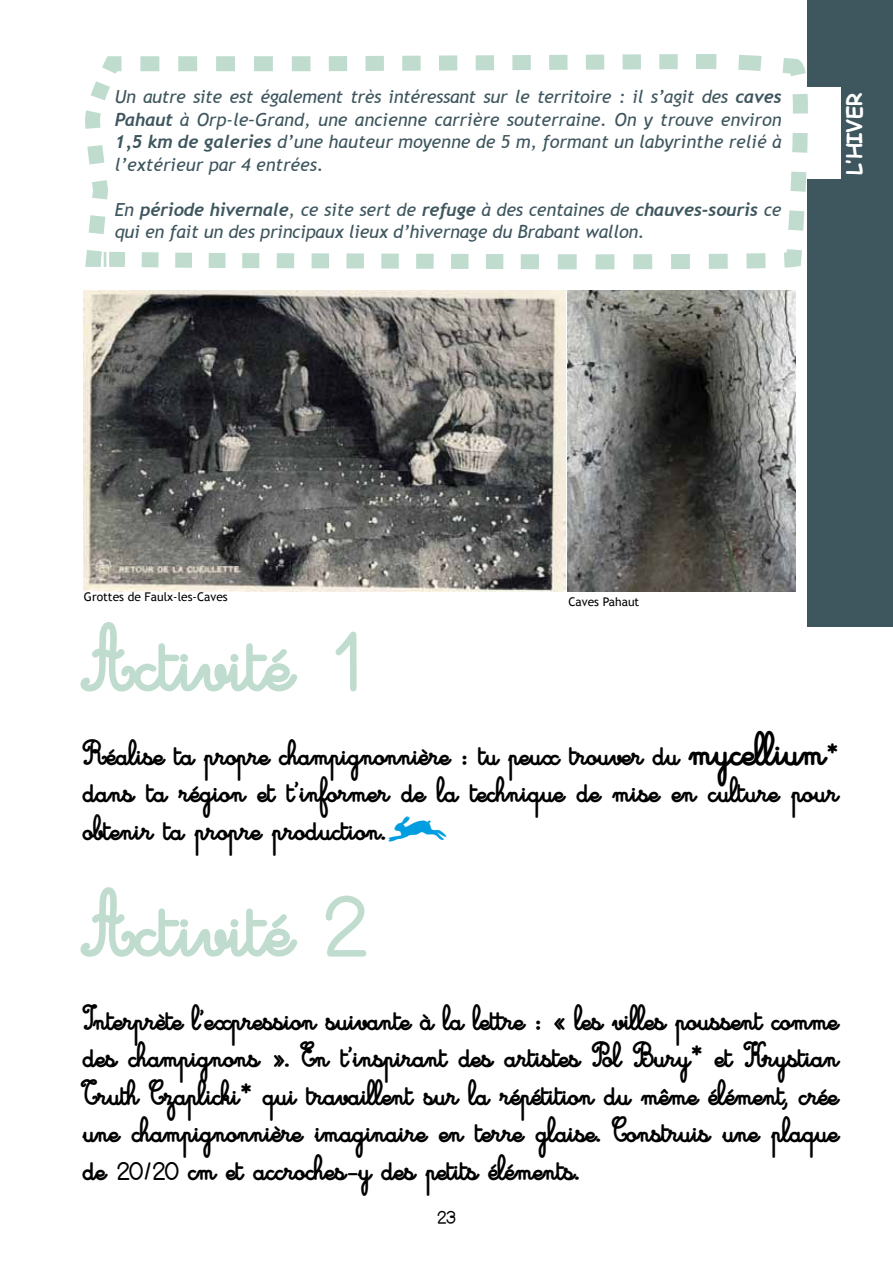
<style>
.page{position:relative;width:893px;height:1263px;background:#fff}
.page>*{position:absolute;margin:0;border:0;box-sizing:border-box;transform-origin:0 0}
.t1{font:72px "Cursivestandardbold";letter-spacing:.01em;color:#bfdccf}
.t2{font:36px "Animals";color:#009ee0}
.t3{font:27px/37.5px "Cursivestandardbold";letter-spacing:.005em;color:#000;text-align:justify}
.t4{font:700 21px "Comic Sans MS";letter-spacing:-.02em;color:#fff}
.t5{font:italic 18px/22.5px "Trebuchet MS";letter-spacing:-.01em;color:#3e565e;text-align:justify}
.t6{font:italic 700 18px "Trebuchet";letter-spacing:-.01em;color:#3e565e}
.t7{font:15px "Cursivestandardbold";color:#000}
.t8{font:12px "Trebuchet MS";color:#000}
.s1{font-family:"Trebuchet";font-weight:700}
.s2{font-family:"Trebuchet MS";font-weight:400}
.s3{font-size:36px}
.s4{font-size:21px}
</style>
<div class="page">
<div style="left:808px;top:0;width:85px;height:626px;background:#3e565e"></div>
<div style="left:796px;top:87px;width:44px;height:92px;background:#fff"></div>
<img style="left:567px;top:290px;width:229px;height:302px">
<svg style="left:85px;top:47px;width:723px;height:230px"></svg>
<img style="left:84px;top:290px;width:481px;height:302px">
<p class="t5" style="left:115px;top:86px;width:668px">Un autre site est également très intéressant sur le territoire : il s’agit des <span class="s1">caves Pahaut</span> à Orp-le–Grand, une ancienne carrière souterraine. On y trouve environ <span class="s1">1,5 km de galeries</span> d’une hauteur moyenne de 5 m, formant un labyrinthe relié à l’extérieur par 4 entrées.</p>
<p class="t6" style="left:115px;top:198px;width:668px"><span class="s2">En</span> période hivernale<span class="s2">, ce site sert de</span> refuge <span class="s2">à des centaines de</span> chauves-souris <span class="s2">ce</span></p>
<p class="t5" style="left:115px;top:221px;width:531px">qui en fait un des principaux lieux d’hivernage du Brabant wallon.</p>
<p class="t4" style="left:839px;top:175px;width:84px;rotate:-90deg">L’hiver</p>
<p class="t8" style="left:84px;top:589px;width:145px">Grottes de Faulx-les-Caves</p>
<p class="t8" style="left:568px;top:594px;width:72px">Caves Pahaut</p>
<h1 class="t1" style="left:84px;top:622px;width:286px">Activité 1</h1>
<p class="t3" style="left:84px;top:735px;width:757px">Réalise ta propre champignonnière : tu peux trouver du <span class="s3">mycellium</span>* dans ta région et t’informer de la technique de mise en culture pour obtenir ta propre production.</p>
<h1 class="t1" style="left:84px;top:887px;width:286px">Activité 2</h1>
<h2 class="t2" style="left:388px;top:811px;width:61px">:</h2>
<p class="t3" style="left:84px;top:1001px;width:757px">Interprète l’expression suivante à la lettre : « les villes poussent comme des champignons ». En t’inspirant des artistes Pol Bury* et Krystian Truth Czaplicki* qui travaillent sur la répétition du même élément, crée une champignonnière imaginaire en terre glaise. Construis une plaque de <span class="s4">20/20</span> cm et accroches-y des petits éléments.</p>
<p class="t7" style="left:437px;top:1208px;width:20px">23</p>
</div>
